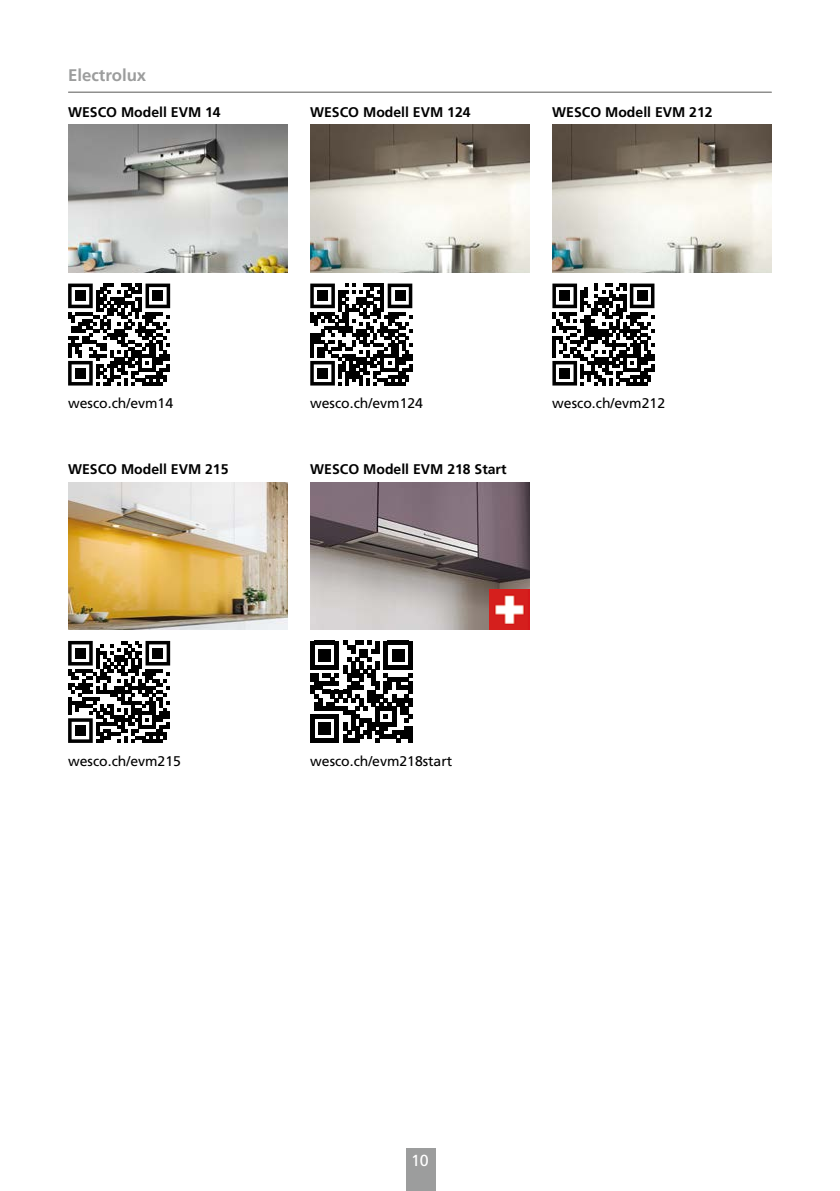
<style>
.page{position:relative;width:840px;height:1191px;background:#fff}
.page>*{position:absolute;margin:0;border:0;box-sizing:border-box;transform-origin:0 0}
.t1{font:700 16.8px "Frutiger LT Pro";color:#9c9d9d}
.t2{font:16px "Frutiger LT Pro";color:#fff}
.t3{font:700 14px "Frutiger LT Pro";color:#000}
.t4{font:14px "Frutiger LT Pro";color:#000}
</style>
<div class="page">
<div style="left:406px;top:1148px;width:29px;height:43px;background:#9c9d9d"></div>
<hr style="left:68px;top:92px;width:703px;height:1px;background:#878786">
<img style="left:310px;top:125px;width:219px;height:147px">
<img style="left:68px;top:125px;width:219px;height:147px">
<img style="left:552px;top:125px;width:219px;height:147px">
<img style="left:68px;top:482px;width:219px;height:147px">
<img style="left:310px;top:482px;width:219px;height:147px">
<img style="left:489px;top:589px;width:40px;height:40px">
<svg style="left:68px;top:283px;width:102px;height:103px"></svg>
<div style="left:75px;top:290px;width:11px;height:11px;background:#000"></div>
<div style="left:152px;top:290px;width:11px;height:11px;background:#000"></div>
<div style="left:75px;top:368px;width:11px;height:10px;background:#000"></div>
<svg style="left:310px;top:283px;width:102px;height:103px"></svg>
<div style="left:317px;top:290px;width:10px;height:11px;background:#000"></div>
<div style="left:394px;top:290px;width:11px;height:11px;background:#000"></div>
<div style="left:317px;top:368px;width:10px;height:10px;background:#000"></div>
<svg style="left:552px;top:283px;width:102px;height:103px"></svg>
<div style="left:559px;top:290px;width:10px;height:11px;background:#000"></div>
<div style="left:636px;top:290px;width:11px;height:11px;background:#000"></div>
<div style="left:559px;top:368px;width:10px;height:10px;background:#000"></div>
<svg style="left:68px;top:641px;width:102px;height:102px"></svg>
<div style="left:75px;top:648px;width:11px;height:10px;background:#000"></div>
<div style="left:152px;top:648px;width:11px;height:10px;background:#000"></div>
<div style="left:75px;top:725px;width:11px;height:11px;background:#000"></div>
<svg style="left:310px;top:641px;width:102px;height:102px"></svg>
<hr style="left:408px;top:726px;width:4px;height:17px;background:#000">
<p class="t1" style="left:68px;top:65px;width:80px">Electrolux</p>
<p class="t3" style="left:68px;top:104px;width:154px">WESCO Modell EVM 14</p>
<p class="t3" style="left:310px;top:104px;width:162px">WESCO Modell EVM 124</p>
<p class="t3" style="left:552px;top:104px;width:162px">WESCO Modell EVM 212</p>
<p class="t4" style="left:68px;top:395px;width:107px">wesco.ch/evm14</p>
<p class="t4" style="left:310px;top:395px;width:114px">wesco.ch/evm124</p>
<p class="t3" style="left:68px;top:461px;width:162px">WESCO Modell EVM 215</p>
<p class="t3" style="left:310px;top:461px;width:198px">WESCO Modell EVM 218 Start</p>
<p class="t4" style="left:552px;top:395px;width:114px">wesco.ch/evm212</p>
<p class="t4" style="left:68px;top:752px;width:114px">wesco.ch/evm215</p>
<p class="t4" style="left:310px;top:752px;width:143px">wesco.ch/evm218start</p>
<p class="t2" style="left:411px;top:1151px;width:19px">10</p>
</div>
